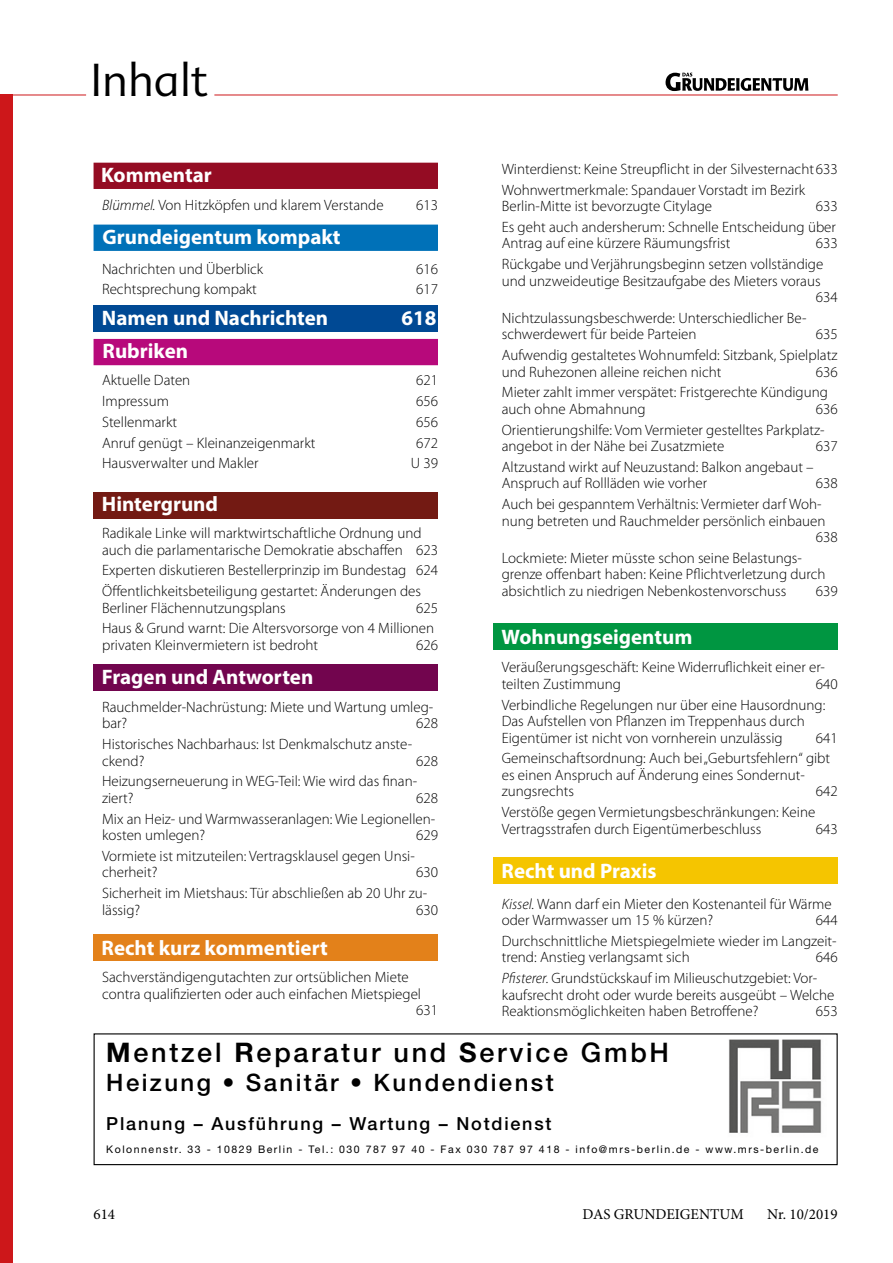
<style>
.page{position:relative;width:893px;height:1263px;background:#fff}
.page>*{position:absolute;margin:0;border:0;box-sizing:border-box;transform-origin:0 0}
.t1{font:300 45px "Advert";color:#000}
.t2{font:500 27px "Helvetica Neue LT";letter-spacing:.1em;color:#000}
.t3{font:500 24px "Helvetica Neue LT";letter-spacing:.1em;color:#000}
.t4{font:700 21px "Myriad Pro";color:#fff}
.t5{font:500 18px "Helvetica Neue LT";letter-spacing:.1em;color:#000}
.t6{font:300 15px/16.5px "Myriad Pro";color:#000}
.t7{font:15px "Minion Pro";color:#000}
.t8{font:10.5px "Helvetica Neue LT";letter-spacing:.145em;color:#000}
.s1{font-style:italic}
.s2{font-weight:700}
</style>
<div class="page">
<hr style="left:214px;top:95px;width:624px;height:1px;background:#cd171a">
<div style="left:0;top:95px;width:13px;height:1168px;background:#cd171a"></div>
<svg style="left:666px;top:73px;width:142px;height:18px"></svg>
<hr style="left:0;top:95px;width:86px;height:1px;background:#cd171a">
<div style="left:94px;top:163px;width:344px;height:26px;background:#940c23"></div>
<div style="left:94px;top:339px;width:344px;height:26px;background:#b7097b"></div>
<div style="left:94px;top:225px;width:344px;height:26px;background:#0071b8;border:2px solid #0071b8"></div>
<div style="left:94px;top:305px;width:344px;height:27px;background:#004994"></div>
<div style="left:94px;top:492px;width:344px;height:26px;background:#731a13"></div>
<div style="left:94px;top:665px;width:344px;height:26px;background:#72054e"></div>
<div style="left:94px;top:935px;width:344px;height:26px;background:#e3811a"></div>
<div style="left:493px;top:858px;width:345px;height:26px;background:#f5c500"></div>
<div style="left:493px;top:624px;width:345px;height:26px;background:#009641"></div>
<img style="left:729px;top:1039px;width:93px;height:94px">
<div style="left:94px;top:1033px;width:744px;height:132px;border:1px solid #000"></div>
<h1 class="t1" style="left:90px;top:54px;width:119px">Inhalt</h1>
<h3 class="t4" style="left:101px;top:161px;width:112px">Kommentar</h3>
<p class="t6" style="left:102px;top:196px;width:283px"><span class="s1">Blümmel.</span> Von Hitzköpfen und klarem Verstande</p>
<p class="t6" style="left:416px;top:196px;width:23px">613</p>
<h3 class="t4" style="left:103px;top:223px;width:240px">Grundeigentum kompakt</h3>
<p class="t6" style="left:102px;top:260px;width:163px">Nachrichten und Überblick</p>
<p class="t6" style="left:416px;top:260px;width:23px">616</p>
<p class="t6" style="left:102px;top:281px;width:156px">Rechtsprechung kompakt</p>
<p class="t6" style="left:416px;top:281px;width:23px">617</p>
<h3 class="t4" style="left:102px;top:304px;width:228px">Namen und Nachrichten</h3>
<h3 class="t4" style="left:401px;top:304px;width:36px">618</h3>
<h3 class="t4" style="left:103px;top:338px;width:87px">Rubriken</h3>
<p class="t6" style="left:102px;top:372px;width:90px">Aktuelle Daten</p>
<p class="t6" style="left:416px;top:372px;width:23px">621</p>
<p class="t6" style="left:102px;top:393px;width:68px">Impressum</p>
<p class="t6" style="left:416px;top:393px;width:23px">656</p>
<p class="t6" style="left:102px;top:414px;width:77px">Stellenmarkt</p>
<p class="t6" style="left:416px;top:414px;width:23px">656</p>
<p class="t6" style="left:102px;top:434px;width:215px">Anruf genügt – Kleinanzeigenmarkt</p>
<p class="t6" style="left:416px;top:434px;width:23px">672</p>
<p class="t6" style="left:102px;top:455px;width:158px">Hausverwalter und Makler</p>
<p class="t6" style="left:411px;top:455px;width:29px">U 39</p>
<h3 class="t4" style="left:102px;top:491px;width:118px">Hintergrund</h3>
<p class="t6" style="left:102px;top:525px;width:337px">Radikale Linke will marktwirtschaftliche Ordnung und auch die parlamentarische Demokratie abschaffen 623</p>
<p class="t6" style="left:102px;top:560px;width:337px;line-height:20.7px">Experten diskutieren Bestellerprinzip im Bundestag 624<br>Öffentlichkeitsbeteiligung gestartet: Änderungen des</p>
<p class="t6" style="left:102px;top:599px;width:185px">Berliner Flächennutzungsplans</p>
<p class="t6" style="left:102px;top:597px;width:337px;line-height:20.7px;text-align:right">625<br>Haus &amp; Grund warnt: Die Altersvorsorge von 4 Millionen</p>
<p class="t6" style="left:102px;top:636px;width:217px">privaten Kleinvermietern ist bedroht</p>
<p class="t6" style="left:416px;top:636px;width:23px">626</p>
<p class="t6" style="left:502px;top:158px;width:337px;line-height:20.7px">Winterdienst: Keine Streupflicht in der Silvesternacht633<br>Wohnwertmerkmale: Spandauer Vorstadt im Bezirk</p>
<p class="t6" style="left:502px;top:198px;width:212px">Berlin-Mitte ist bevorzugte Citylage</p>
<p class="t6" style="left:502px;top:196px;width:337px;line-height:20.7px;text-align:right">633<br>Es geht auch andersherum: Schnelle Entscheidung über</p>
<p class="t6" style="left:502px;top:235px;width:230px">Antrag auf eine kürzere Räumungsfrist</p>
<p class="t6" style="left:502px;top:233px;width:337px;line-height:20.7px;text-indent:314px">633<br>Rückgabe und Verjährungsbeginn setzen vollständige</p>
<p class="t6" style="left:816px;top:272px;width:23px;text-indent:-314px">und unzweideutige Besitzaufgabe des Mieters voraus<br>634</p>
<p class="t6" style="left:502px;top:309px;width:306px">Nichtzulassungsbeschwerde: Unterschiedlicher Be&shy;schwerdewert für beide Parteien</p>
<p class="t6" style="left:502px;top:324px;width:337px;line-height:20.7px;text-align:right">635<br>Aufwendig gestaltetes Wohnumfeld: Sitzbank, Spielplatz</p>
<p class="t6" style="left:502px;top:363px;width:221px">und Ruhezonen alleine reichen nicht</p>
<p class="t6" style="left:502px;top:361px;width:337px;line-height:20.7px;text-indent:314px">636<br>Mieter zahlt immer verspätet: Fristgerechte Kündigung</p>
<p class="t6" style="left:502px;top:400px;width:145px">auch ohne Abmahnung</p>
<p class="t6" style="left:502px;top:398px;width:337px;line-height:20.7px;text-indent:314px">636<br>Orientierungshilfe: Vom Vermieter gestelltes Parkplatz-</p>
<p class="t6" style="left:502px;top:438px;width:224px">angebot in der Nähe bei Zusatzmiete</p>
<p class="t6" style="left:816px;top:438px;width:23px">637</p>
<p class="t6" style="left:502px;top:458px;width:313px">Altzustand wirkt auf Neuzustand: Balkon angebaut –<br>Anspruch auf Rollläden wie vorher</p>
<p class="t6" style="left:502px;top:473px;width:337px;line-height:20.7px;text-indent:314px">638<br>Auch bei gespanntem Verhältnis: Vermieter darf Woh-</p>
<p class="t6" style="left:816px;top:512px;width:23px;text-indent:-314px">nung betreten und Rauchmelder persönlich einbauen<br>638</p>
<p class="t6" style="left:502px;top:549px;width:325px">Lockmiete: Mieter müsste schon seine Belastungs&shy;grenze offenbart haben: Keine Pflichtverletzung durch absichtlich zu niedrigen Nebenkostenvorschuss</p>
<p class="t6" style="left:816px;top:582px;width:23px">639</p>
<h3 class="t4" style="left:502px;top:623px;width:192px">Wohnungseigentum</h3>
<p class="t6" style="left:502px;top:659px;width:325px">Veräußerungsgeschäft: Keine Widerruflichkeit einer er&shy;teilten Zustimmung</p>
<h3 class="t4" style="left:102px;top:664px;width:213px">Fragen und Antworten</h3>
<p class="t6" style="left:502px;top:673px;width:337px;line-height:20.7px;text-indent:314px">640<br>Verbindliche Regelungen nur über eine Hausordnung:</p>
<p class="t6" style="left:502px;top:713px;width:304px">Das Aufstellen von Pflanzen im Treppenhaus durch<br>Eigentümer ist nicht von vornherein unzulässig</p>
<p class="t6" style="left:102px;top:698px;width:333px">Rauchmelder-Nachrüstung: Miete und Wartung umleg&shy;bar?</p>
<p class="t6" style="left:416px;top:715px;width:23px">628</p>
<p class="t6" style="left:502px;top:727px;width:337px;line-height:20.7px;text-indent:314px">641<br>Gemeinschaftsordnung: Auch bei „Geburtsfehlern“ gibt</p>
<p class="t6" style="left:502px;top:766px;width:305px">es einen Anspruch auf Änderung eines Sondernut&shy;zungsrechts</p>
<p class="t6" style="left:102px;top:736px;width:312px">Historisches Nachbarhaus: Ist Denkmalschutz anste&shy;ckend?</p>
<p class="t6" style="left:102px;top:750px;width:337px;line-height:20.7px;text-indent:314px">628<br>Heizungserneuerung in WEG-Teil: Wie wird das finan-</p>
<p class="t6" style="left:102px;top:789px;width:33px">ziert?</p>
<p class="t6" style="left:816px;top:783px;width:23px">642</p>
<p class="t6" style="left:102px;top:787px;width:337px;line-height:20.7px;text-align:right">628<br>Mix an Heiz- und Warmwasseranlagen: Wie Legionellen-</p>
<p class="t6" style="left:102px;top:827px;width:105px">kosten umlegen?</p>
<p class="t6" style="left:416px;top:827px;width:23px">629</p>
<p class="t6" style="left:102px;top:847px;width:314px">Vormiete ist mitzuteilen: Vertragsklausel gegen Unsi&shy;cherheit?</p>
<p class="t6" style="left:502px;top:804px;width:315px">Verstöße gegen Vermietungsbeschränkungen: Keine<br>Vertragsstrafen durch Eigentümerbeschluss</p>
<p class="t6" style="left:816px;top:820px;width:23px">643</p>
<h3 class="t4" style="left:502px;top:857px;width:157px">Recht und Praxis</h3>
<p class="t6" style="left:102px;top:862px;width:337px;line-height:20.7px;text-indent:314px">630<br>Sicherheit im Mietshaus: Tür abschließen ab 20 Uhr zu-</p>
<p class="t6" style="left:102px;top:901px;width:40px">lässig?</p>
<p class="t6" style="left:416px;top:901px;width:23px">630</p>
<p class="t6" style="left:502px;top:895px;width:332px"><span class="s1">Kissel.</span> Wann darf ein Mieter den Kostenanteil für Wärme oder Warmwasser um 15 % kürzen?</p>
<p class="t6" style="left:502px;top:910px;width:337px;line-height:20.7px;text-align:right">644<br>Durchschnittliche Mietspiegelmiete wieder im Langzeit-</p>
<p class="t6" style="left:502px;top:949px;width:189px">trend: Anstieg verlangsamt sich</p>
<h3 class="t4" style="left:102px;top:934px;width:228px">Recht kurz kommentiert</h3>
<p class="t6" style="left:502px;top:947px;width:337px;line-height:20.7px;text-indent:314px">646<br><span class="s1">Pfisterer.</span> Grundstückskauf im Milieuschutzgebiet: Vor-</p>
<p class="t6" style="left:502px;top:986px;width:334px">kaufsrecht droht oder wurde bereits ausgeübt – Welche<br>Reaktionsmöglichkeiten haben Betroffene?</p>
<p class="t6" style="left:102px;top:969px;width:308px">Sachverständigengutachten zur ortsüblichen Miete</p>
<p class="t6" style="left:102px;top:985px;width:321px">contra qualifizierten oder auch einfachen Mietspiegel</p>
<p class="t6" style="left:416px;top:1002px;width:23px">631</p>
<h2 class="t2" style="left:106px;top:1036px;width:564px"><span class="s2">M</span>entzel <span class="s2">R</span>eparatur und <span class="s2">S</span>ervice GmbH</h2>
<h3 class="t3" style="left:106px;top:1068px;width:449px">Heizung • Sanitär • Kundendienst</h3>
<p class="t5" style="left:106px;top:1112px;width:447px">Planung – Ausführung – Wartung – Notdienst</p>
<p class="t8" style="left:106px;top:1142px;width:714px">Kolonnenstr. 33 - 10829 Berlin - Tel.: 030 787 97 40 - Fax 030 787 97 418 - info@mrs-berlin.de - www.mrs-berlin.de</p>
<p class="t6" style="left:816px;top:1003px;width:23px">653</p>
<p class="t7" style="left:94px;top:1204px;width:23px">614</p>
<p class="t7" style="left:583px;top:1204px;width:163px">DAS GRUNDEIGENTUM</p>
<p class="t7" style="left:767px;top:1204px;width:72px">Nr. 10/2019</p>
</div>
